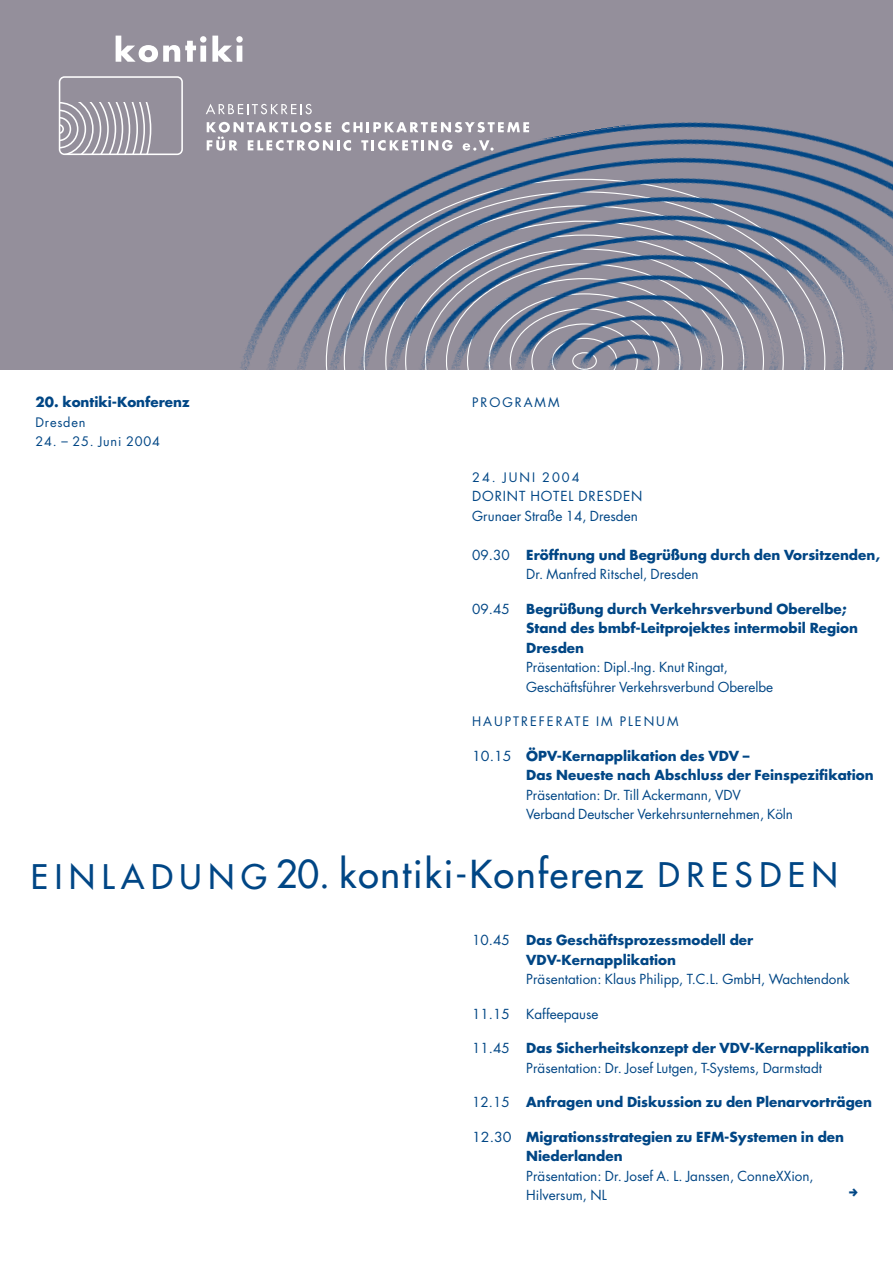
<style>
.page{position:relative;width:893px;height:1263px;background:#fff}
.page>*{position:absolute;margin:0;border:0;box-sizing:border-box;transform-origin:0 0}
.t1{font:37.5px "Futura";letter-spacing:.05em;color:#004685}
.t2{font:700 13.5px/19.5px "Futura";color:#004685}
.t3{font:13.5px/19.5px "Futura";color:#004685}
.t4{font:12.75px "Futura";letter-spacing:.155em;color:#004685}
.t5{font:12.75px "Futura";letter-spacing:.06em;color:#004685}
.s1{font-weight:400}
.s2{font-size:33px}
.s3{font-weight:700}
</style>
<div class="page">
<div style="left:0;top:0;width:892px;height:370px;background:#948f9b"></div>
<img style="left:206px;top:103px;width:686px;height:267px">
<svg style="left:116px;top:36px;width:90px;height:26px"></svg>
<svg style="left:212px;top:36px;width:31px;height:26px"></svg>
<svg style="left:207px;top:122px;width:322px;height:29px"></svg>
<svg style="left:206px;top:104px;width:106px;height:10px"></svg>
<svg style="left:62px;top:103px;width:90px;height:49px"></svg>
<div style="left:59px;top:76px;width:124px;height:79px;border:2px solid #fff;border-radius:5px"></div>
<p class="t2" style="left:36px;top:393px;width:155px">20. kontiki-Konferenz</p>
<p class="t5" style="left:36px;top:416px;width:52px">Dresden</p>
<p class="t5" style="left:36px;top:435px;width:126px">24. – 25. Juni 2004</p>
<p class="t4" style="left:472px;top:396px;width:89px">PROGRAMM</p>
<p class="t4" style="left:472px;top:471px;width:109px">24. JUNI 2004</p>
<p class="t3" style="left:472px;top:487px;width:172px">DORINT HOTEL DRESDEN<br>Grunaer Straße 14, Dresden</p>
<p class="t2" style="left:526px;top:546px;width:355px;text-indent:-54px"><span class="s1">09.30</span> Eröffnung und Begrüßung durch den Vorsitzenden,<br><span class="s1">Dr. Manfred Ritschel, Dresden</span></p>
<p class="t2" style="left:526px;top:600px;width:333px;text-indent:-54px"><span class="s1">09.45</span> Begrüßung durch Verkehrsverbund Oberelbe;<br>Stand des bmbf-Leitprojektes intermobil Region<br>Dresden</p>
<p class="t3" style="left:526px;top:658px;width:248px">Präsentation: Dipl.-Ing. Knut Ringat,<br>Geschäftsführer Verkehrsverbund Oberelbe</p>
<p class="t4" style="left:472px;top:715px;width:208px">HAUPTREFERATE IM PLENUM</p>
<p class="t2" style="left:526px;top:747px;width:349px;text-indent:-54px"><span class="s1">10.15</span> ÖPV-Kernapplikation des VDV –<br>Das Neueste nach Abschluss der Feinspezifikation</p>
<p class="t3" style="left:526px;top:786px;width:268px">Präsentation: Dr. Till Ackermann, VDV<br>Verband Deutscher Verkehrsunternehmen, Köln</p>
<h1 class="t1" style="left:31px;top:855px;width:808px"><span class="s2">EINLADUNG</span> 20. kontiki-Konferenz <span class="s2">DRESDEN</span></h1>
<p class="t2" style="left:526px;top:931px;width:228px;text-indent:-54px"><span class="s1">10.45</span> Das Geschäftsprozessmodell der<br>VDV-Kernapplikation</p>
<p class="t3" style="left:526px;top:970px;width:325px">Präsentation: Klaus Philipp, T.C.L. GmbH, Wachtendonk</p>
<p class="t3" style="left:472px;top:1005px;width:128px">11.15 Kaffeepause</p>
<p class="t3" style="left:472px;top:1039px;width:398px;text-align:center">11.45 <span class="s3">Das Sicherheitskonzept der VDV-Kernapplikation<br></span>Präsentation: Dr. Josef Lutgen, T-Systems, Darmstadt</p>
<p class="t2" style="left:472px;top:1093px;width:401px"><span class="s1">12.15</span> Anfragen und Diskussion zu den Plenarvorträgen</p>
<p class="t2" style="left:526px;top:1128px;width:319px;text-indent:-54px"><span class="s1">12.30</span> Migrationsstrategien zu EFM-Systemen in den<br>Niederlanden</p>
<p class="t3" style="left:526px;top:1167px;width:289px">Präsentation: Dr. Josef A. L. Janssen, ConneXXion,<br>Hilversum, NL</p>
</div>
